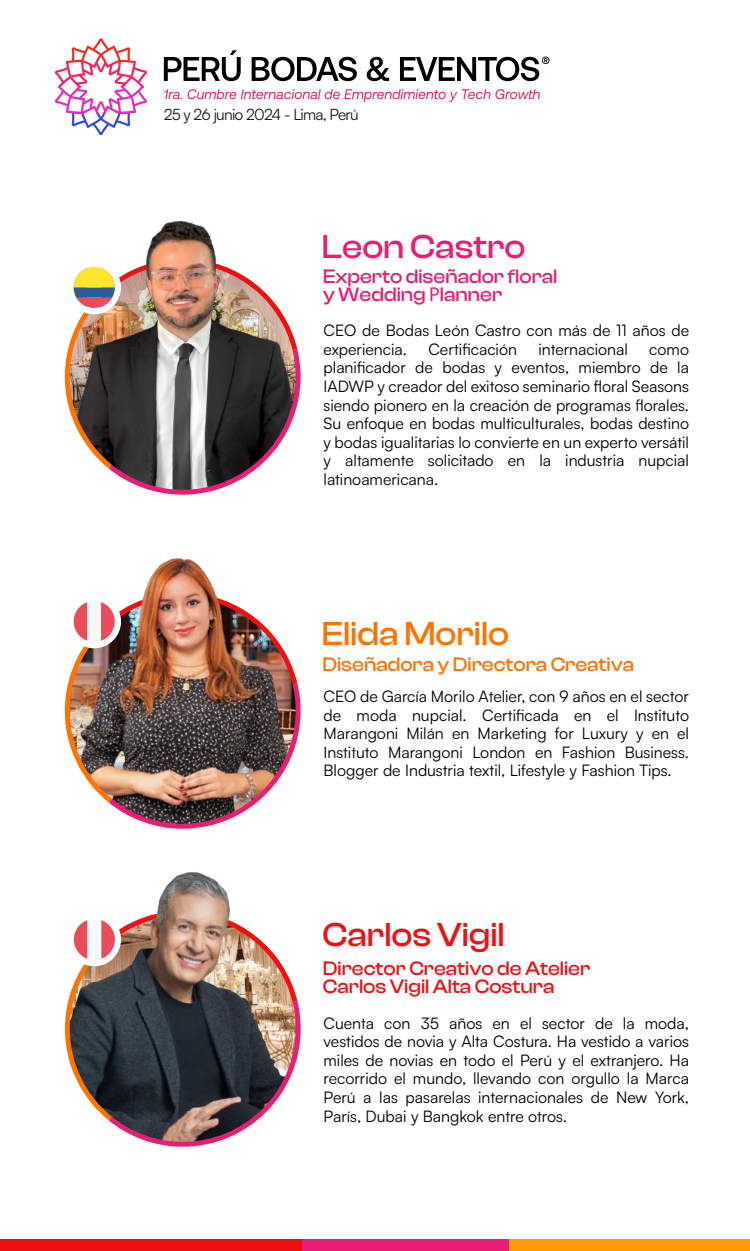
<style>
.page{position:relative;width:750px;height:1251px;background:#fff}
.page>*{position:absolute;margin:0;border:0;box-sizing:border-box;transform-origin:0 0}
.t1{font:700 34.35px "Clash Display Variable";color:#ff7300}
.t2{font:700 34.35px "Clash Display Variable";color:#ef1112}
.t3{font:700 34.35px "Clash Display Variable";color:#ea1c74}
.t4{font:700 20.1px/18.8px "Clash Display Variable";color:#ef1112}
.t5{font:700 20.1px/17.9px "Clash Display Variable";color:#e91d74}
.t6{font:700 20.1px "Clash Display Variable";color:#ff7300}
.t7{font:15.9px/18.6px "Satoshi";color:#000;text-align:justify}
.t8{font:15.6px "Satoshi";letter-spacing:-.05em;color:#1d1d1b}
.s1{font-family:"Myriad Pro";font-weight:400}
</style>
<div class="page">
<svg style="left:71px;top:114px;width:60px;height:21px"></svg>
<svg style="left:55px;top:87px;width:92px;height:27px"></svg>
<svg style="left:55px;top:62px;width:92px;height:25px"></svg>
<svg style="left:65px;top:38px;width:71px;height:24px"></svg>
<svg style="left:164px;top:50px;width:77px;height:31px"></svg>
<svg style="left:252px;top:57px;width:105px;height:24px"></svg>
<svg style="left:367px;top:57px;width:22px;height:24px"></svg>
<svg style="left:400px;top:57px;width:149px;height:24px"></svg>
<svg style="left:164px;top:89px;width:18px;height:10px"></svg>
<svg style="left:188px;top:89px;width:352px;height:13px"></svg>
<img style="left:65px;top:602px;width:236px;height:226px">
<svg style="left:65px;top:920px;width:236px;height:226px"></svg>
<img style="left:129px;top:558px;width:129px;height:83px">
<img style="left:129px;top:872px;width:172px;height:117px">
<svg style="left:65px;top:266px;width:236px;height:228px"></svg>
<div style="left:0;top:1238px;width:316px;height:12px;background:#ef1112"></div>
<div style="left:302px;top:1238px;width:243px;height:12px;background:#e91d74"></div>
<div style="left:509px;top:1238px;width:241px;height:12px;background:#ff9a00"></div>
<img style="left:113px;top:219px;width:142px;height:130px">
<p class="t8" style="left:164px;top:104px;width:196px">25 y 26 junio 2024 - Lima, Perú</p>
<h1 class="t3" style="left:322px;top:227px;width:205px">Leon Castro</h1>
<p class="t5" style="left:323px;top:268px;width:236px">Experto diseñador floral y Wedding <span class="s1">P</span>lanner</p>
<p class="t7" style="left:324px;top:320px;width:367px">CEO de Bodas León Castro con más de 11 años de experiencia.</p>
<p class="t7" style="left:428px;top:339px;width:90px">Certificación</p>
<p class="t7" style="left:538px;top:339px;width:91px">internacional</p>
<p class="t7" style="left:324px;top:339px;width:367px;text-indent:326px">como planificador de bodas y eventos, miembro de la IADWP y creador del exitoso seminario floral Seasons siendo pionero en la creación de programas florales.<br>Su enfoque en bodas multiculturales, bodas destino y bodas igualitarias lo convierte en un experto versátil y altamente solicitado en la industria nupcial latinoamericana.</p>
<h1 class="t1" style="left:322px;top:614px;width:189px">Elida Morilo</h1>
<p class="t6" style="left:322px;top:652px;width:313px">Diseñadora y Directora Creativa</p>
<p class="t7" style="left:324px;top:686px;width:367px">CEO de García Morilo Atelier, con 9 años en el sector de moda nupcial. Certificada en el Instituto Marangoni Milán en Marketing for Luxury y en el Instituto Marangoni London en Fashion Business.<br>Blogger de Industria textil, Lifestyle y Fashion Tips.</p>
<h1 class="t2" style="left:323px;top:915px;width:184px">Carlos Vigil</h1>
<p class="t4" style="left:323px;top:958px;width:269px">Director Creativo de Atelier<br>Carlos Vigil Alta Costura</p>
<p class="t7" style="left:324px;top:1012px;width:367px">Cuenta con 35 años en el sector de la moda, vestidos de novia y Alta Costura. Ha vestido a varios miles de novias en todo el Perú y el extranjero. Ha recorrido el mundo, llevando con orgullo la Marca Perú a las pasarelas internacionales de New York, París, Dubai y Bangkok entre otros.</p>
</div>
